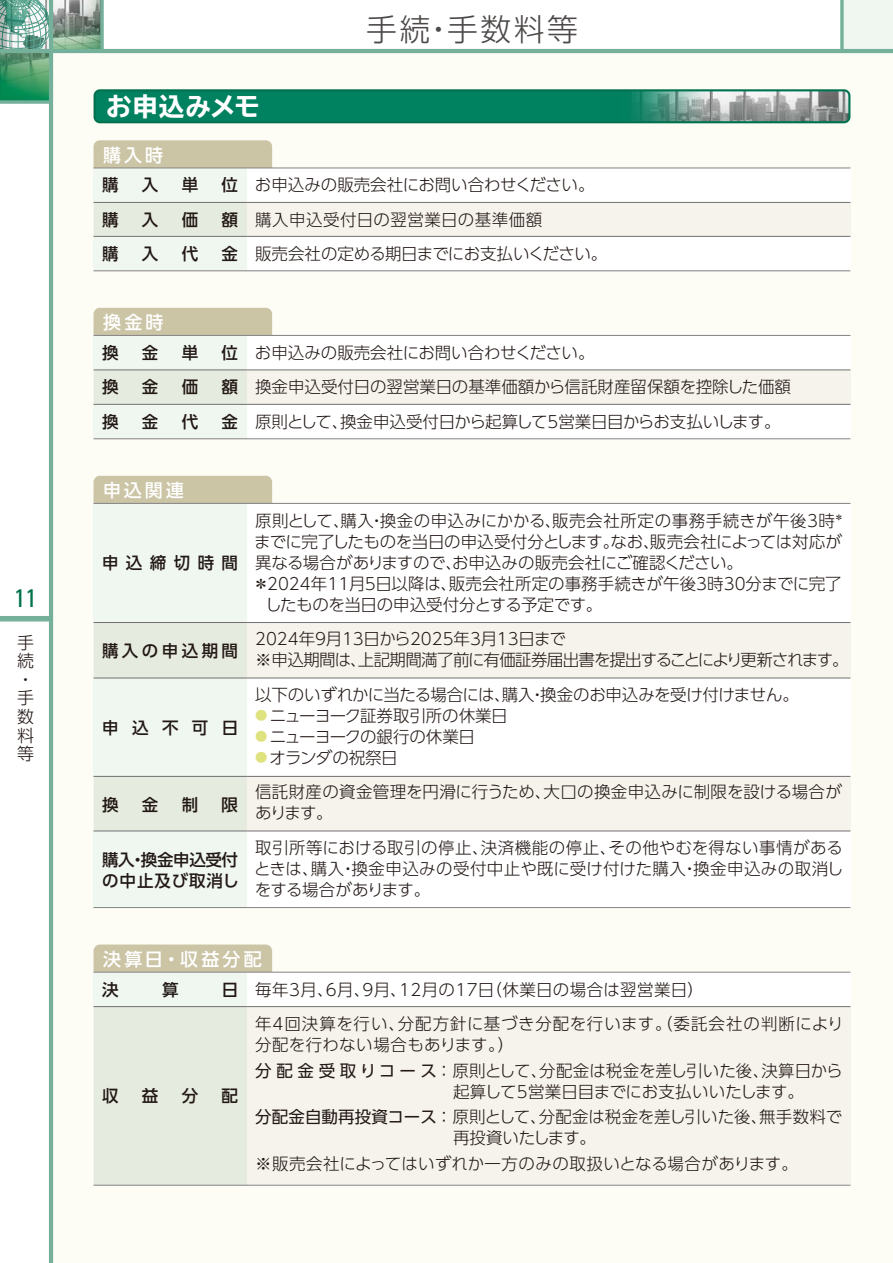
<style>
.page{position:relative;width:893px;height:1263px;background:#fff}
.page>*{position:absolute;margin:0;border:0;box-sizing:border-box;transform-origin:0 0}
.t1{font:300 30.9px "UD Shin Go Pro";letter-spacing:.08em;color:#4c4948}
.t2{font:700 expanded 25.5px "TBUD Go Std";letter-spacing:.025em;color:#fff}
.t3{font:condensed 25.5px "Univers";color:#00714d}
.t4{font:500 18px "UD Shin Go Pro";letter-spacing:.17em;color:#fff}
.t5{font:300 16.95px/18.6px "UD Shin Go Pro";color:#221815}
.t6{font:300 16.5px/34.5px "UD Shin Go Pro";color:#221815}
.t7{font:300 16.5px/34.5px "UD Shin Go Pro";letter-spacing:.03em;color:#221815}
.t8{font:300 16.5px "UD Shin Go Pro";letter-spacing:-.025em;color:#221815}
.t9{font:300 16.5px/21px "UD Shin Go Pro";letter-spacing:-.04em;color:#221815}
.t10{font:500 16.5px "UD Shin Go Pro";letter-spacing:.205em;color:#221815}
.t11{font:300 16.5px "UD Shin Go Pro";letter-spacing:-.02em;color:#221815}
.t12{font:500 16.5px/21px "UD Shin Go Pro";letter-spacing:-.02em;color:#221815}
.t13{font:300 16.5px "UD Shin Go Pro";letter-spacing:-.05em;color:#221815}
.s1{font-size:12.3px;color:#dfe37f}
.s2{font-weight:400}
</style>
<div class="page">
<img style="left:0;top:53px;width:49px;height:47px">
<svg style="left:0;top:0;width:49px;height:49px"></svg>
<img style="left:53px;top:0;width:47px;height:49px">
<div style="left:842px;top:0;width:51px;height:51px;background:#eff7f0"></div>
<div style="left:0;top:616px;width:51px;height:5px;background:#74b09a"></div>
<div style="left:51px;top:51px;width:842px;height:1212px;background:#fdfcf5"></div>
<hr style="left:49px;top:0;width:4px;height:1263px;background:#74b09a">
<hr style="left:0;top:49px;width:893px;height:4px;background:#74b09a">
<svg style="left:0;top:100px;width:49px;height:4px"></svg>
<svg style="left:100px;top:0;width:4px;height:49px"></svg>
<svg style="left:840px;top:0;width:4px;height:49px"></svg>
<div style="left:94px;top:140px;width:178px;height:34px;background:#cbc4a5;border-radius:6px"></div>
<div style="left:94px;top:168px;width:153px;height:103px;background:#eff7f0"></div>
<div style="left:247px;top:168px;width:603px;height:103px;background:#fff"></div>
<div style="left:94px;top:202px;width:756px;height:34px;background:linear-gradient(to right,#ebeee3,#faf5f1)"></div>
<hr style="left:94px;top:167px;width:756px;height:1px;background:#898989">
<hr style="left:94px;top:202px;width:756px;height:1px;background:#727171">
<hr style="left:94px;top:236px;width:756px;height:1px;background:#727171">
<hr style="left:94px;top:270px;width:756px;height:1px;background:#898989">
<div style="left:94px;top:308px;width:178px;height:34px;background:#cbc4a5;border-radius:6px"></div>
<div style="left:94px;top:335px;width:153px;height:104px;background:#eff7f0"></div>
<div style="left:247px;top:335px;width:603px;height:104px;background:#fff"></div>
<div style="left:94px;top:370px;width:756px;height:34px;background:linear-gradient(to right,#ebeee3,#faf5f1)"></div>
<hr style="left:94px;top:335px;width:756px;height:1px;background:#898989">
<hr style="left:94px;top:370px;width:756px;height:1px;background:#727171">
<hr style="left:94px;top:404px;width:756px;height:1px;background:#727171">
<hr style="left:94px;top:438px;width:756px;height:1px;background:#898989">
<div style="left:94px;top:944px;width:178px;height:34px;background:#cbc4a5;border-radius:6px"></div>
<div style="left:94px;top:972px;width:153px;height:213px;background:#eff7f0"></div>
<div style="left:247px;top:972px;width:603px;height:213px;background:#fff"></div>
<div style="left:94px;top:1006px;width:756px;height:179px;background:linear-gradient(to right,#ebeee3,#faf5f1)"></div>
<hr style="left:94px;top:972px;width:756px;height:1px;background:#898989">
<hr style="left:94px;top:1006px;width:756px;height:1px;background:#727171">
<hr style="left:94px;top:1185px;width:756px;height:1px;background:#898989">
<div style="left:94px;top:476px;width:178px;height:34px;background:#cbc4a5;border-radius:6px"></div>
<div style="left:94px;top:503px;width:153px;height:404px;background:#eff7f0"></div>
<div style="left:247px;top:503px;width:603px;height:404px;background:#fff"></div>
<div style="left:94px;top:776px;width:756px;height:55px;background:linear-gradient(to right,#ebeee3,#faf5f1)"></div>
<div style="left:94px;top:622px;width:756px;height:56px;background:linear-gradient(to right,#ebeee3,#faf5f1)"></div>
<hr style="left:94px;top:503px;width:756px;height:1px;background:#898989">
<hr style="left:94px;top:622px;width:756px;height:1px;background:#727171">
<hr style="left:94px;top:678px;width:756px;height:1px;background:#727171">
<hr style="left:94px;top:776px;width:756px;height:1px;background:#727171">
<hr style="left:94px;top:831px;width:756px;height:1px;background:#727171">
<hr style="left:94px;top:907px;width:756px;height:1px;background:#898989">
<svg style="left:94px;top:89px;width:756px;height:34px;background:#03805f"></svg>
<img style="left:594px;top:91px;width:254px;height:30px">
<h2 class="t3" style="left:14px;top:582px;width:24px">11</h2>
<p class="t5" style="left:17px;top:632px;width:18px">手続・手数料等</p>
<h2 class="t2" style="left:106px;top:92px;width:155px">お申込みメモ</h2>
<p class="t4" style="left:103px;top:140px;width:61px">購入時</p>
<h1 class="t1" style="left:366px;top:4px;width:213px">手続・手数料等</h1>
<p class="t10" style="left:102px;top:172px;width:18px">購</p>
<p class="t10" style="left:142px;top:172px;width:18px">入</p>
<p class="t10" style="left:182px;top:172px;width:18px">単</p>
<p class="t10" style="left:222px;top:172px;width:18px">位</p>
<p class="t10" style="left:102px;top:206px;width:18px">購</p>
<p class="t10" style="left:142px;top:206px;width:18px">入</p>
<p class="t10" style="left:182px;top:206px;width:18px">価</p>
<p class="t10" style="left:222px;top:206px;width:18px">額</p>
<p class="t10" style="left:102px;top:241px;width:18px">購</p>
<p class="t10" style="left:142px;top:241px;width:18px">入</p>
<p class="t10" style="left:182px;top:241px;width:18px">代</p>
<p class="t10" style="left:222px;top:241px;width:18px">金</p>
<p class="t6" style="left:255px;top:167px;width:354px">お申込みの販売会社にお問い合わせください。購入申込受付日の翌営業日の基準価額<br>販売会社の定める期日までにお支払いください。</p>
<p class="t4" style="left:103px;top:308px;width:62px">換金時</p>
<p class="t10" style="left:102px;top:339px;width:18px">換</p>
<p class="t10" style="left:142px;top:339px;width:18px">金</p>
<p class="t10" style="left:182px;top:339px;width:18px">単</p>
<p class="t10" style="left:222px;top:339px;width:18px">位</p>
<p class="t10" style="left:102px;top:374px;width:18px">換</p>
<p class="t10" style="left:142px;top:374px;width:18px">金</p>
<p class="t10" style="left:182px;top:374px;width:18px">価</p>
<p class="t10" style="left:222px;top:374px;width:18px">額</p>
<p class="t10" style="left:102px;top:408px;width:18px">換</p>
<p class="t10" style="left:142px;top:408px;width:18px">金</p>
<p class="t10" style="left:182px;top:408px;width:18px">代</p>
<p class="t10" style="left:222px;top:408px;width:18px">金</p>
<p class="t6" style="left:255px;top:335px;width:537px">お申込みの販売会社にお問い合わせください。<br>換金申込受付日の翌営業日の基準価額から信託財産留保額を控除した価額原則として、換金申込受付日から起算して5営業日目からお支払いします。</p>
<p class="t4" style="left:103px;top:476px;width:82px">申込関連</p>
<p class="t10" style="left:102px;top:549px;width:138px">申込締切時間</p>
<p class="t10" style="left:102px;top:637px;width:138px">購入の申込期間</p>
<p class="t10" style="left:102px;top:714px;width:138px">申込不可日</p>
<p class="t10" style="left:102px;top:791px;width:18px">換</p>
<p class="t10" style="left:142px;top:791px;width:18px">金</p>
<p class="t10" style="left:182px;top:791px;width:18px">制</p>
<p class="t10" style="left:222px;top:791px;width:18px">限</p>
<p class="t12" style="left:102px;top:848px;width:139px">購入・換金申込受付の中止及び取消し</p>
<p class="t7" style="left:255px;top:503px;width:590px">原則として、購入・換金の申込みにかかる、販売会社所定の事務手続きが午後3時<sup>＊</sup></p>
<p class="t8" style="left:254px;top:528px;width:589px">までに完了したものを当日の申込受付分とします。なお、販売会社によっては対応が</p>
<p class="t6" style="left:255px;top:545px;width:490px">異なる場合がありますので、お申込みの販売会社にご確認ください。</p>
<p class="t6" style="left:253px;top:566px;width:590px">＊2024年11月５日以降は、販売会社所定の事務手続きが午後3時30分までに完了</p>
<p class="t11" style="left:265px;top:591px;width:338px">したものを当日の申込受付分とする予定です。</p>
<p class="t9" style="left:255px;top:628px;width:595px">2024年9月13日から2025年3月13日まで<br>※申込期間は、上記期間満了前に有価証券届出書を提出することにより更新されます。</p>
<p class="t8" style="left:255px;top:681px;width:545px">以下のいずれかに当たる場合には、購入・換金のお申込みを受け付けません。</p>
<p class="t6" style="left:255px;top:698px;width:254px"><span class="s1">●</span> ニューヨーク証券取引所の休業日</p>
<p class="t13" style="left:255px;top:723px;width:221px"><span class="s1">●</span> ニューヨークの銀行の休業日</p>
<p class="t6" style="left:255px;top:740px;width:588px"><span class="s1">●</span> オランダの祝祭日<br>信託財産の資金管理を円滑に行うため、大口の換金申込みに制限を設ける場合が</p>
<p class="t7" style="left:255px;top:795px;width:589px">あります。<br>取引所等における取引の停止、決済機能の停止、その他やむを得ない事情がある</p>
<p class="t6" style="left:254px;top:858px;width:591px;line-height:21px">ときは、購入・換金申込みの受付中止や既に受け付けた購入・換金申込みの取消しをする場合があります。</p>
<p class="t4" style="left:103px;top:944px;width:160px">決算日・収益分配</p>
<p class="t10" style="left:102px;top:976px;width:18px">決</p>
<p class="t10" style="left:162px;top:976px;width:18px">算</p>
<p class="t10" style="left:222px;top:976px;width:18px">日</p>
<p class="t10" style="left:102px;top:1083px;width:18px">収</p>
<p class="t10" style="left:142px;top:1083px;width:18px">益</p>
<p class="t10" style="left:182px;top:1083px;width:18px">分</p>
<p class="t10" style="left:222px;top:1083px;width:18px">配</p>
<p class="t7" style="left:255px;top:971px;width:590px">毎年3月、6月、9月、12月の17日（休業日の場合は翌営業日）<br>年4回決算を行い、分配方針に基づき分配を行います。（委託会社の判断により</p>
<p class="t6" style="left:255px;top:1031px;width:589px;line-height:25.5px">分配を行わない場合もあります。）<br><span class="s2">分配金受取りコース</span> ：原則として、分配金は税金を差し引いた後、決算日から</p>
<p class="t6" style="left:255px;top:1078px;width:589px;line-height:25.5px;text-indent:198px">起算して5営業日目までにお支払いいたします。<br><span class="s2">分配金自動再投資コース</span> ： 原則として、分配金は税金を差し引いた後、無手数料で</p>
<p class="t6" style="left:255px;top:1124px;width:544px;line-height:25.5px;text-align:center">再投資いたします。<br>※販売会社によってはいずれか一方のみの取扱いとなる場合があります。</p>
</div>
